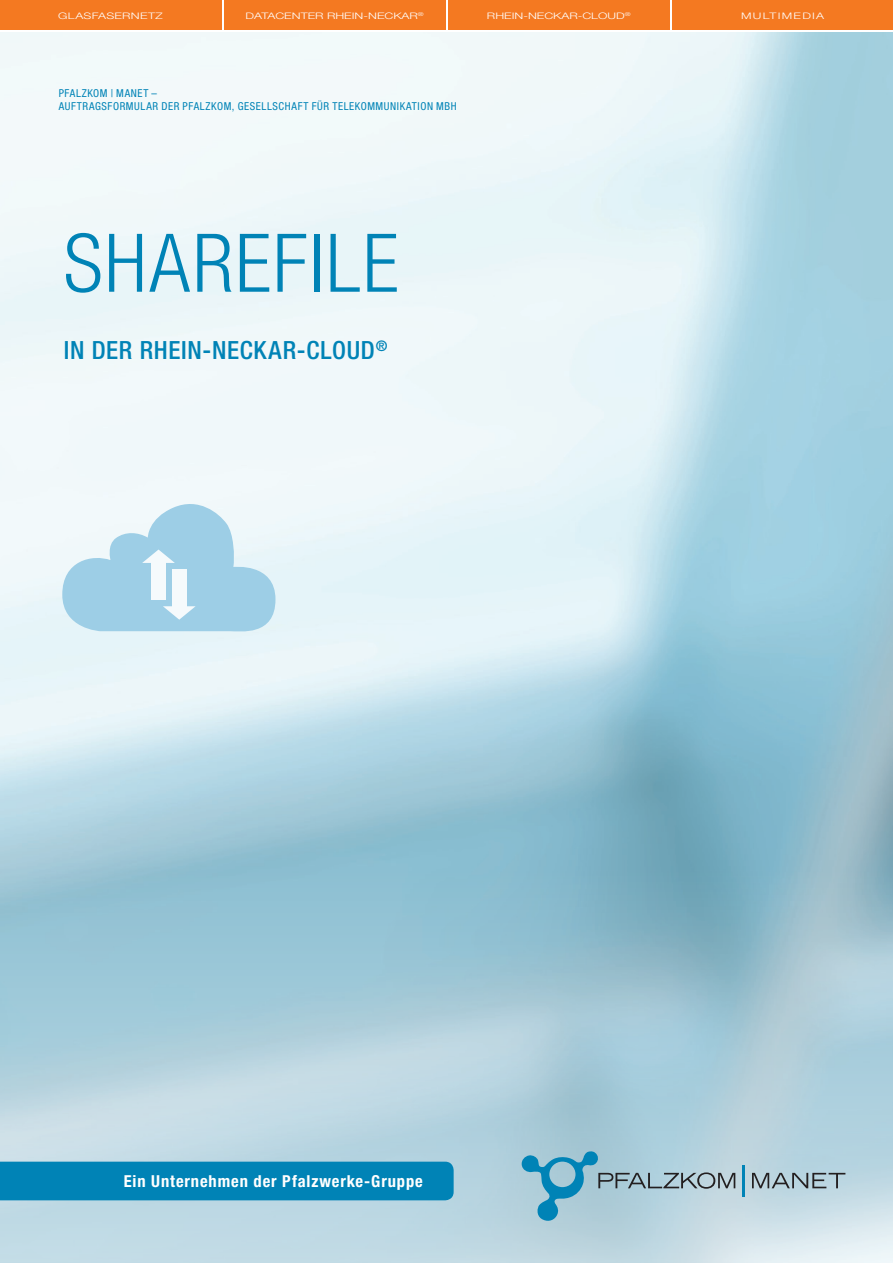
<style>
.page{position:relative;width:893px;height:1263px;background:#fff}
.page>*{position:absolute;margin:0;border:0;box-sizing:border-box;transform-origin:0 0}
.t1{font:300 condensed 81px "Helvetica Neue LT Std";letter-spacing:.025em;color:#0083b6}
.t2{font:500 condensed 25.05px "Helvetica Neue LT Std";letter-spacing:.025em;color:#0083b6}
.t3{font:700 condensed 16.5px "Helvetica Neue LT Std";letter-spacing:.055em;color:#fff}
.t4{font:condensed 10.95px/13px "Helvetica Neue LT Std";letter-spacing:.055em;color:#0083b6}
.t5{font:300 9px "Helvetica Neue LT Std";color:#fff;scale:1.4 1}
.t6{font:300 9px "Helvetica Neue LT Std";letter-spacing:.02em;color:#fff;scale:1.4 1}
.t7{font:300 9px "Helvetica Neue LT Std";letter-spacing:.1em;color:#fff;scale:1.4 1}
</style>
<div class="page">
<img style="left:0;top:33px;width:893px;height:831px">
<svg style="left:0;top:864px;width:893px;height:399px;background:#a8cbd9"></svg>
<div style="left:0;top:0;width:221px;height:30px;background:#f47921"></div>
<div style="left:224px;top:0;width:221px;height:30px;background:#f47921"></div>
<div style="left:448px;top:0;width:221px;height:30px;background:#f47921"></div>
<div style="left:672px;top:0;width:221px;height:30px;background:#f47921"></div>
<svg style="left:521px;top:1151px;width:324px;height:71px;background:#a2c4d1"></svg>
<div style="left:0;top:1162px;width:454px;height:38px;background:#0083b6"></div>
<svg style="left:62px;top:497px;width:213px;height:140px"></svg>
<p class="t6" style="left:58px;top:10px;width:76px">GLASFASERNETZ</p>
<p class="t5" style="left:246px;top:10px;width:129px">DATACENTER RHEIN-NECKAR<sup>®</sup></p>
<p class="t5" style="left:487px;top:10px;width:104px">RHEIN-NECKAR-CLOUD<sup>®</sup></p>
<p class="t7" style="left:741px;top:10px;width:61px">MULTIMEDIA</p>
<p class="t4" style="left:59px;top:87px;width:399px">PFALZKOM | MANET –<br>AUFTRAGSFORMULAR DER PFALZKOM, GESELLSCHAFT FÜR TELEKOMMUNIKATION MBH</p>
<h1 class="t1" style="left:64px;top:217px;width:336px">SHAREFILE</h1>
<h2 class="t2" style="left:64px;top:335px;width:325px">IN DER RHEIN-NECKAR-CLOUD<sup>®</sup></h2>
<h3 class="t3" style="left:124px;top:1171px;width:300px">Ein Unternehmen der Pfalzwerke-Gruppe</h3>
</div>
